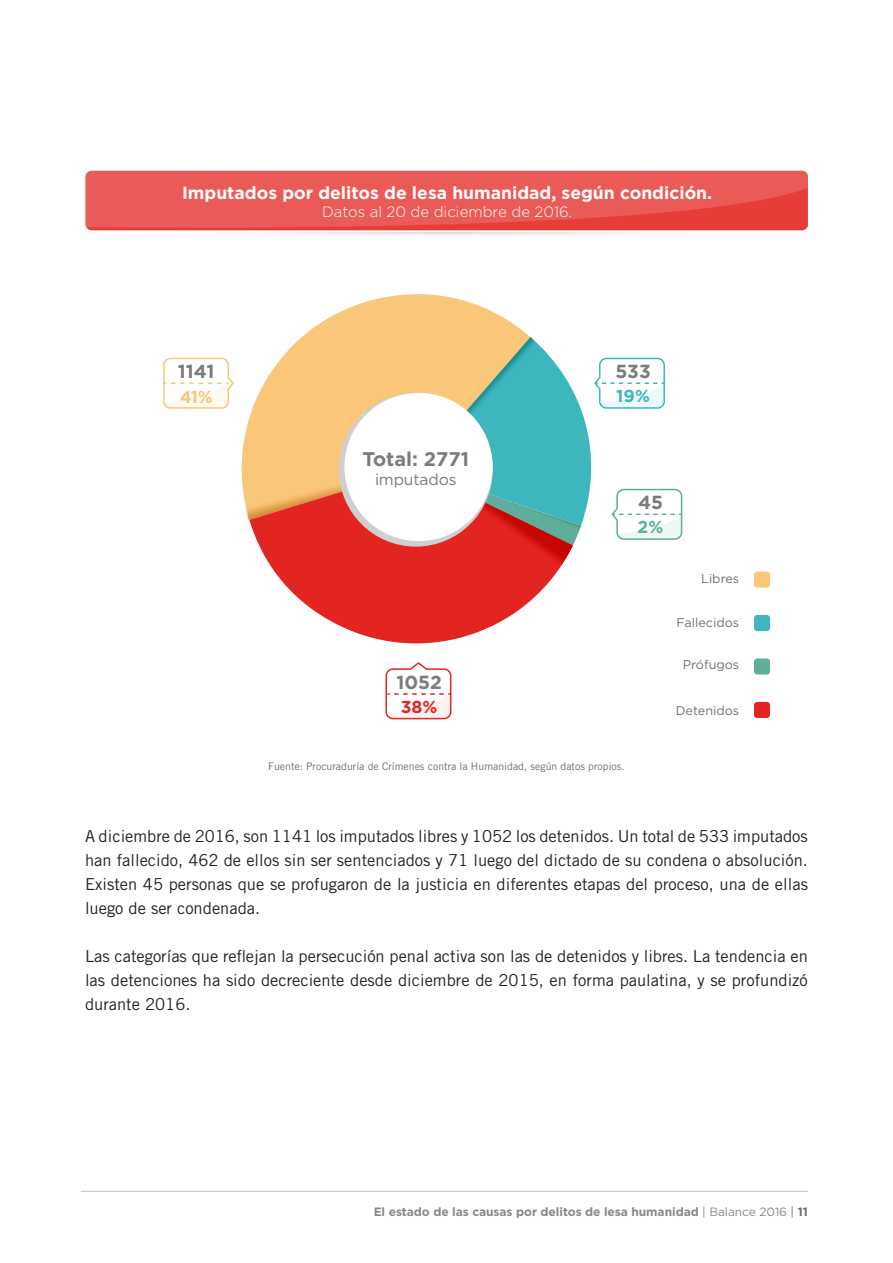
<style>
.page{position:relative;width:893px;height:1263px;background:#fff}
.page>*{position:absolute;margin:0;border:0;box-sizing:border-box;transform-origin:0 0}
.t1{font:700 19.8px "Gotham";color:#7b7c7e}
.t2{font:700 18.9px "Gotham";color:#7b7c7e}
.t3{font:700 17.55px "Gotham";color:#fff}
.t4{font:700 17.4px "Gotham";color:#3eb6be}
.t5{font:700 17.4px "Gotham";color:#fac679}
.t6{font:700 17.4px "Gotham";color:#e32521}
.t7{font:700 17.4px "Gotham";color:#5eae9b}
.Texto{font:16.5px/24px "Trade Gothic LT Std";color:#231f20;text-align:justify}
.t8{font:15.75px "Gotham";letter-spacing:-.01em;color:#7b7c7e}
.t9{font:300 15px "Gotham";color:#fff}
.t10{font:12.6px "Gotham";color:#6f7072}
.t11{font:700 12px "Gotham";letter-spacing:-.005em;color:#86888b}
.Fuente_gráfico{font:10.5px "Trade Gothic LT Std";color:#6c6d70}
.s1{font-weight:400}
.s2{font-weight:400;color:#6c6d70}
.s3{color:#6c6d70}
</style>
<div class="page">
<hr style="left:81px;top:1191px;width:727px;height:1px;background:#bebfc2">
<div style="left:85px;top:171px;width:723px;height:59px;background:#ea5b58;border-radius:6px"></div>
<svg style="left:85px;top:181px;width:723px;height:54px"></svg>
<svg style="left:481px;top:306px;width:49px;height:31px;fill:#fac679"></svg>
<div style="left:754px;top:702px;width:16px;height:16px;background:#e32521;border-radius:3px"></div>
<div style="left:754px;top:615px;width:16px;height:16px;background:#3eb6be;border-radius:3px"></div>
<div style="left:754px;top:658px;width:16px;height:16px;background:#5eae9b;border-radius:3px"></div>
<div style="left:754px;top:572px;width:16px;height:16px;background:#fac679;border-radius:3px"></div>
<svg style="left:163px;top:357px;width:71px;height:52px"></svg>
<svg style="left:385px;top:662px;width:67px;height:58px"></svg>
<svg style="left:249px;top:520px;width:324px;height:124px"></svg>
<svg style="left:435px;top:337px;width:248px;height:208px"></svg>
<svg style="left:241px;top:294px;width:240px;height:226px"></svg>
<div style="left:339px;top:393px;width:154px;height:154px;background:#cecfd1;border-radius:50%"></div>
<div style="left:344px;top:393px;width:149px;height:148px;background:#fff;border-radius:50%"></div>
<p class="t3" style="left:182px;top:181px;width:532px">Imputados por delitos de lesa humanidad, según condición.</p>
<p class="t9" style="left:322px;top:202px;width:252px">Datos al 20 de diciembre de 2016.</p>
<p class="t2" style="left:178px;top:359px;width:38px">1141</p>
<p class="t5" style="left:180px;top:386px;width:35px">41%</p>
<p class="t2" style="left:615px;top:359px;width:37px">533</p>
<p class="t4" style="left:616px;top:384px;width:35px">19%</p>
<p class="t1" style="left:362px;top:446px;width:108px">Total: 2771</p>
<p class="t8" style="left:375px;top:469px;width:83px">imputados</p>
<p class="t2" style="left:396px;top:670px;width:47px">1052</p>
<p class="t6" style="left:401px;top:695px;width:38px">38%</p>
<p class="t2" style="left:638px;top:490px;width:26px">45</p>
<p class="t7" style="left:638px;top:515px;width:27px">2%</p>
<p class="t10" style="left:701px;top:571px;width:40px">Libres</p>
<p class="t10" style="left:677px;top:615px;width:64px">Fallecidos</p>
<p class="t10" style="left:683px;top:656px;width:58px">Prófugos</p>
<p class="t10" style="left:676px;top:703px;width:65px">Detenidos</p>
<p class="Fuente_gráfico" style="left:268px;top:760px;width:358px">Fuente: Procuraduría de Crímenes contra la Humanidad, según datos propios.</p>
<p class="Texto" style="left:85px;top:824px;width:724px">A diciembre de 2016, son 1141 los imputados libres y 1052 los detenidos. Un total de 533 imputados han fallecido, 462 de ellos sin ser sentenciados y 71 luego del dictado de su condena o absolución.<br>Existen 45 personas que se profugaron de la justicia en diferentes etapas del proceso, una de ellas luego de ser condenada.</p>
<p class="Texto" style="left:85px;top:944px;width:724px">Las categorías que reflejan la persecución penal activa son las de detenidos y libres. La tendencia en las detenciones ha sido decreciente desde diciembre de 2015, en forma paulatina, y se profundizó durante 2016.</p>
<p class="t11" style="left:374px;top:1203px;width:436px">El estado de las causas por delitos de lesa humanidad <span class="s1">| Balance 2016</span> <span class="s2">|</span> <span class="s3">11</span></p>
</div>
